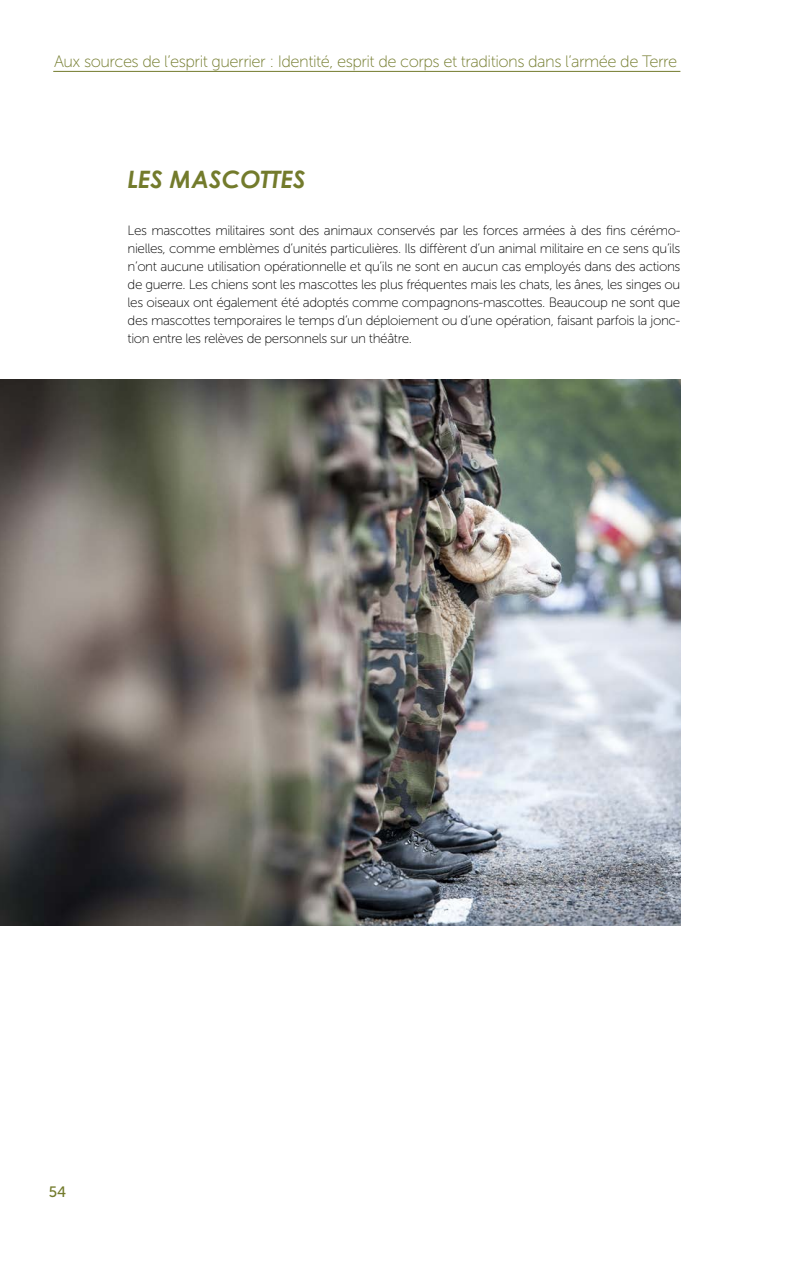
<style>
.page{position:relative;width:808px;height:1263px;background:#fff}
.page>*{position:absolute;margin:0;border:0;box-sizing:border-box;transform-origin:0 0}
.t1{font:italic 700 24px "Century Gothic";color:#737b2c}
.t2{font:16.5px "Museo Sans 100";letter-spacing:-.03em;color:#737b2c}
.t3{font:15px "Museo Sans 500";color:#737b2c}
.t4{font:13.5px/18px "Museo Sans 100";letter-spacing:-.03em;color:#000;text-align:justify}
</style>
<div class="page">
<hr style="left:53px;top:71px;width:627px;height:1px;background:#737b2c">
<img style="left:0;top:379px;width:680px;height:547px">
<p class="t2" style="left:54px;top:53px;width:625px">Aux sources de l’esprit guerrier : Identité, esprit de corps et traditions dans l’armée de Terre</p>
<h1 class="t1" style="left:128px;top:161px;width:180px">LES MASCOTTES</h1>
<p class="t4" style="left:128px;top:221px;width:554px">Les mascottes militaires sont des animaux conservés par les forces armées à des fins cérémo&shy;nielles, comme emblèmes d’unités particulières. Ils diffèrent d’un animal militaire en ce sens qu’ils n’ont aucune utilisation opérationnelle et qu’ils ne sont en aucun cas employés dans des actions de guerre. Les chiens sont les mascottes les plus fréquentes mais les chats, les ânes, les singes ou les oiseaux ont également été adoptés comme compagnons-mascottes. Beaucoup ne sont que des mascottes temporaires le temps d’un déploiement ou d’une opération, faisant parfois la jonc&shy;tion entre les relèves de personnels sur un théâtre.</p>
<p class="t3" style="left:49px;top:1183px;width:19px">54</p>
</div>
